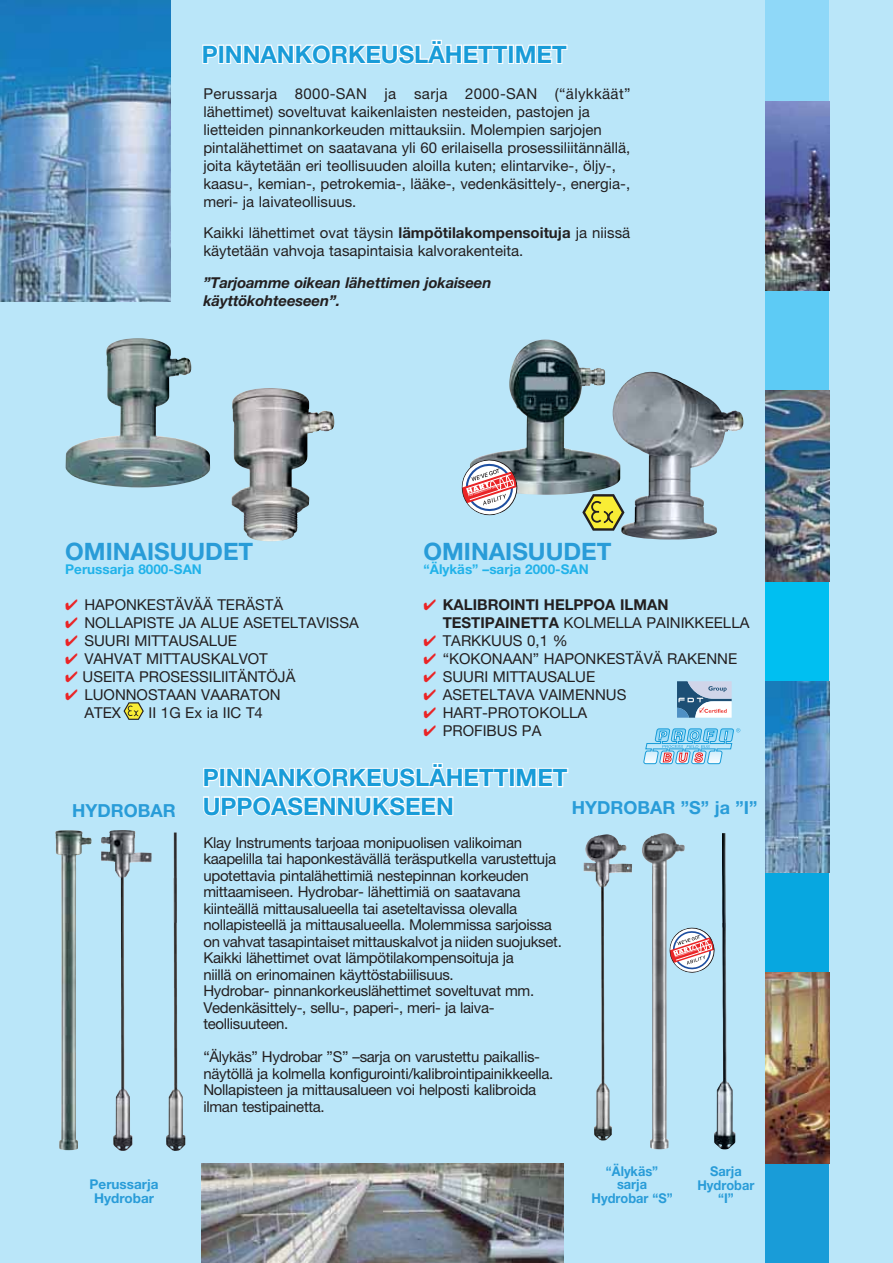
<style>
.page{position:relative;width:893px;height:1263px;background:#bae6f9}
.page>*{position:absolute;margin:0;border:0;box-sizing:border-box;transform-origin:0 0}
.t1{font:700 24px "Helvetica Neue";color:#199cd8}
.t2{font:700 24px "Helvetica Neue";color:#299cd8}
.t3{font:700 18px "Helvetica Neue";color:#299cd8}
.t4{font:15px/18px "Helvetica Neue";color:#231f20}
.t5{font:15px/16.5px "Helvetica Neue";letter-spacing:-.02em;color:#231f20}
.t6{font:700 15px/18px "Helvetica Neue";color:#231f20}
.t7{font:italic 700 15px/18px "Helvetica Neue";letter-spacing:-.01em;color:#231f20}
.t8{font:700 13.5px "Helvetica Neue";color:#21b2e9}
.t9{font:700 13.5px/13.5px "Helvetica Neue";color:#299cd8;text-align:center;scale:.95 1}
.t10{font:700 13.5px/13.5px "Helvetica Neue";color:#299cd8;text-align:center}
.s1{font-weight:700}
.s2{color:#ea2426}
.s3{font-weight:400}
</style>
<div class="page">
<img style="left:0;top:0;width:170px;height:302px">
<img style="left:202px;top:1163px;width:361px;height:100px">
<img style="left:584px;top:834px;width:48px;height:307px">
<img style="left:642px;top:833px;width:43px;height:316px">
<img style="left:476px;top:340px;width:137px;height:155px">
<img style="left:613px;top:372px;width:130px;height:167px">
<img style="left:66px;top:338px;width:144px;height:149px">
<img style="left:232px;top:390px;width:77px;height:151px">
<svg style="left:462px;top:459px;width:56px;height:56px;background:#c4aab3"></svg>
<svg style="left:643px;top:728px;width:97px;height:36px"></svg>
<svg style="left:202px;top:44px;width:115px;height:20px"></svg>
<div style="left:312px;top:44px;width:19px;height:20px;border:2px solid #fff;border-radius:50%"></div>
<div style="left:316px;top:47px;width:11px;height:14px;border:2px solid #fff;border-radius:50%"></div>
<svg style="left:330px;top:39px;width:238px;height:26px"></svg>
<svg style="left:203px;top:763px;width:366px;height:53px"></svg>
<div style="left:765px;top:0;width:64px;height:117px;background:#8fd8f8"></div>
<div style="left:765px;top:278px;width:64px;height:130px;background:#5dcbf5"></div>
<div style="left:765px;top:569px;width:64px;height:129px;background:#00bff1"></div>
<div style="left:765px;top:860px;width:64px;height:129px;background:#07a7e0"></div>
<div style="left:765px;top:1151px;width:64px;height:112px;background:#199cd8"></div>
<img style="left:765px;top:101px;width:64px;height:190px">
<img style="left:765px;top:390px;width:64px;height:192px">
<img style="left:765px;top:681px;width:64px;height:192px">
<img style="left:765px;top:973px;width:64px;height:190px">
<img style="left:714px;top:927px;width:21px;height:222px">
<img style="left:101px;top:830px;width:51px;height:321px">
<img style="left:166px;top:878px;width:19px;height:273px">
<img style="left:55px;top:830px;width:37px;height:320px">
<img style="left:174px;top:832px;width:3px;height:91px">
<svg style="left:124px;top:702px;width:20px;height:18px"></svg>
<svg style="left:582px;top:494px;width:42px;height:37px"></svg>
<img style="left:722px;top:833px;width:4px;height:94px">
<svg style="left:669px;top:927px;width:46px;height:46px"></svg>
<svg style="left:677px;top:681px;width:55px;height:37px;background:#99acc1"></svg>
<h1 class="t1" style="left:202px;top:46px;width:366px">PINNANKORKEUSLÄHETTIMET</h1>
<p class="t4" style="left:203px;top:86px;width:429px">Perussarja 8000-SAN ja sarja 2000-SAN (“älykkäät” lähettimet) soveltuvat kaikenlaisten nesteiden, pastojen ja lietteiden pinnankorkeuden mittauksiin. Molempien sarjojen pintalähettimet on saatavana yli 60 erilaisella prosessiliitännällä, joita käytetään eri teollisuuden aloilla kuten; elintarvike-, öljy-, kaasu-, kemian-, petrokemia-, lääke-, vedenkäsittely-, energia-, meri- ja laivateollisuus.</p>
<p class="t4" style="left:203px;top:225px;width:428px">Kaikki lähettimet ovat täysin <span class="s1">lämpötilakompensoituja</span> ja niissä käytetään vahvoja tasapintaisia kalvorakenteita.</p>
<p class="t7" style="left:203px;top:275px;width:290px">”Tarjoamme oikean lähettimen jokaiseen käyttökohteeseen”.</p>
<h1 class="t2" style="left:65px;top:543px;width:189px">OMINAISUUDET</h1>
<p class="t8" style="left:65px;top:564px;width:138px">Perussarja 8000-SAN</p>
<p class="t4" style="left:65px;top:597px;width:219px"><span class="s2">✔</span> HAPONKESTÄVÄÄ TERÄSTÄ</p>
<p class="t4" style="left:65px;top:615px;width:295px"><span class="s2">✔</span> NOLLAPISTE JA ALUE ASETELTAVISSA</p>
<p class="t4" style="left:65px;top:633px;width:173px"><span class="s2">✔</span> SUURI MITTAUSALUE</p>
<p class="t4" style="left:65px;top:651px;width:204px"><span class="s2">✔</span> VAHVAT MITTAUSKALVOT</p>
<p class="t4" style="left:65px;top:669px;width:232px"><span class="s2">✔</span> USEITA PROSESSILIITÄNTÖJÄ</p>
<p class="t4" style="left:84px;top:687px;width:198px;text-indent:-19px"><span class="s2">✔</span> LUONNOSTAAN VAARATON<br>ATEX</p>
<p class="t4" style="left:149px;top:705px;width:116px">II 1G Ex ia IIC T4</p>
<h1 class="t2" style="left:424px;top:543px;width:189px">OMINAISUUDET</h1>
<p class="t8" style="left:424px;top:564px;width:167px">“Älykäs” –sarja 2000-SAN</p>
<p class="t6" style="left:443px;top:597px;width:308px;text-indent:-19px"><span class="s2">✔</span> KALIBROINTI HELPPOA ILMAN<br>TESTIPAINETTA <span class="s3">KOLMELLA PAINIKKEELLA</span></p>
<p class="t4" style="left:424px;top:633px;width:146px"><span class="s2">✔</span> TARKKUUS 0,1 %</p>
<p class="t4" style="left:424px;top:651px;width:315px"><span class="s2">✔</span> “KOKONAAN” HAPONKESTÄVÄ RAKENNE</p>
<p class="t4" style="left:424px;top:669px;width:173px"><span class="s2">✔</span> SUURI MITTAUSALUE</p>
<p class="t4" style="left:424px;top:687px;width:204px"><span class="s2">✔</span> ASETELTAVA VAIMENNUS</p>
<p class="t4" style="left:424px;top:705px;width:165px"><span class="s2">✔</span> HART-PROTOKOLLA</p>
<p class="t4" style="left:424px;top:723px;width:119px"><span class="s2">✔</span> PROFIBUS PA</p>
<p class="t3" style="left:72px;top:804px;width:105px">HYDROBAR</p>
<p class="t10" style="left:90px;top:1179px;width:71px">Perussarja<br>Hydrobar</p>
<h1 class="t1" style="left:203px;top:769px;width:366px">PINNANKORKEUSLÄHETTIMET</h1>
<h1 class="t1" style="left:203px;top:797px;width:253px">UPPOASENNUKSEEN</h1>
<p class="t5" style="left:203px;top:835px;width:360px">Klay Instruments tarjoaa monipuolisen valikoiman kaapelilla tai haponkestävällä teräsputkella varustettuja upotettavia pintalähettimiä nestepinnan korkeuden mittaamiseen. Hydrobar- lähettimiä on saatavana kiinteällä mittausalueella tai aseteltavissa olevalla nollapisteellä ja mittausalueella. Molemmissa sarjoissa on vahvat tasapintaiset mittauskalvot ja niiden suojukset.<br>Kaikki lähettimet ovat lämpötilakompensoituja ja<br>niillä on erinomainen käyttöstabiilisuus.<br>Hydrobar- pinnankorkeuslähettimet soveltuvat mm.<br>Vedenkäsittely-, sellu-, paperi-, meri- ja laiva&shy;teollisuuteen.</p>
<p class="t5" style="left:203px;top:1050px;width:352px">“Älykäs” Hydrobar ”S” –sarja on varustettu paikallis&shy;näytöllä ja kolmella konfigurointi/kalibrointipainikkeella.<br>Nollapisteen ja mittausalueen voi helposti kalibroida ilman testipainetta.</p>
<p class="t3" style="left:572px;top:801px;width:187px">HYDROBAR ”S” ja ”I”</p>
<p class="t9" style="left:591px;top:1165px;width:87px">“Älykäs” sarja<br>Hydrobar “S”</p>
<p class="t9" style="left:697px;top:1166px;width:61px">Sarja<br>Hydrobar “I”</p>
</div>
